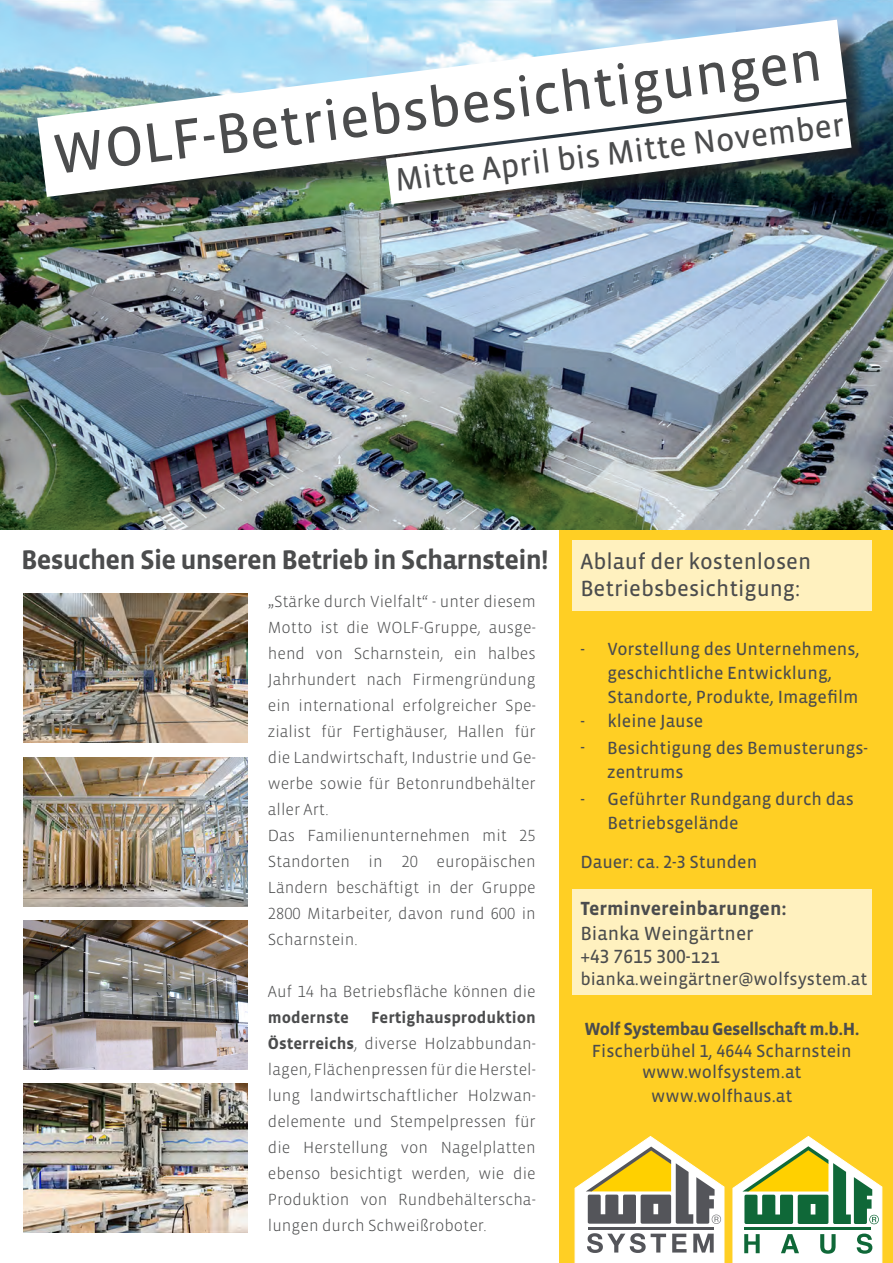
<style>
.page{position:relative;width:893px;height:1263px;background:#fff}
.page>*{position:absolute;margin:0;border:0;box-sizing:border-box;transform-origin:0 0}
.t1{font:57.3px "Vista Sans OT";color:#4b4c4d}
.t2{font:33px "Vista Sans OT";color:#4b4c4d}
.t3{font:700 27.6px "Vista Sans OTCE";letter-spacing:-.03em;color:#4b4c4d}
.t4{font:22.5px/27px "Vista Sans OTCE";color:#4b4c4d}
.t5{font:19.5px/24px "Vista Sans OTCE";color:#4b4c4d}
.t6{font:18px/24px "Vista Sans OTCE";color:#4b4c4d}
.t7{font:700 18px "Vista Sans OTCE";letter-spacing:-.03em;color:#4b4c4d}
.t8{font:300 16.5px/26px "Vista Sans OTCE";color:#4b4c4d;text-align:justify}
.s1{font-weight:700}
</style>
<div class="page">
<div style="left:559px;top:527px;width:334px;height:736px;background:#ffcf24"></div>
<div style="left:572px;top:890px;width:300px;height:105px;background:#fff1bf"></div>
<div style="left:572px;top:540px;width:300px;height:70px;background:#fff1bf"></div>
<svg style="left:732px;top:1136px;width:150px;height:127px"></svg>
<hr style="left:744px;top:1227px;width:127px;height:3px;background:#0f6838">
<svg style="left:575px;top:1136px;width:150px;height:127px"></svg>
<hr style="left:588px;top:1227px;width:125px;height:3px;background:#54555a">
<img style="left:0;top:0;width:893px;height:529px">
<div style="left:41px;top:23px;width:832px;height:200px;background:#231f20;opacity:.75"></div>
<svg style="left:37px;top:20px;width:810px;height:177px"></svg>
<div style="left:388px;top:104px;width:478px;height:115px;background:#231f20;opacity:.75"></div>
<svg style="left:386px;top:102px;width:465px;height:102px"></svg>
<img style="left:23px;top:593px;width:225px;height:149px">
<img style="left:23px;top:920px;width:224px;height:149px">
<img style="left:23px;top:757px;width:224px;height:149px">
<img style="left:23px;top:1083px;width:224px;height:149px">
<p class="t1" style="left:49px;top:126px;width:776px;rotate:-7deg">WOLF-Betriebsbesichtigungen</p>
<p class="t2" style="left:393px;top:163px;width:454px;rotate:-7deg">Mitte April bis Mitte November</p>
<p class="t3" style="left:21px;top:545px;width:529px">Besuchen Sie unseren Betrieb in Scharnstein!</p>
<p class="t4" style="left:580px;top:548px;width:232px">Ablauf der kostenlosen<br>Betriebsbesichtigung:</p>
<p class="t8" style="left:268px;top:589px;width:269px">„Stärke durch Vielfalt“ - unter diesem Motto ist die WOLF-Gruppe, ausge&shy;hend von Scharnstein, ein halbes Jahrhundert nach Firmengründung ein international erfolgreicher Spe&shy;zialist für Fertighäuser, Hallen für die Landwirtschaft, Industrie und Ge&shy;werbe sowie für Betonrundbehälter aller Art.</p>
<p class="t8" style="left:268px;top:823px;width:269px">Das Familienunternehmen mit 25<br>Standorten in 20 europäischen Ländern beschäftigt in der Gruppe 2800 Mitarbeiter, davon rund 600 in Scharnstein.</p>
<p class="t8" style="left:268px;top:979px;width:269px">Auf 14 ha Betriebsfläche können die <span class="s1">modernste</span></p>
<p class="t6" style="left:607px;top:638px;width:254px;text-indent:-27px">- Vorstellung des Unternehmens, geschichtliche Entwicklung,<br>Standorte, Produkte, Imagefilm</p>
<p class="t6" style="left:580px;top:710px;width:6px">-</p>
<p class="t6" style="left:607px;top:710px;width:97px">kleine Jause</p>
<p class="t6" style="left:607px;top:736px;width:262px">Besichtigung des Bemusterungs&shy;zentrums</p>
<p class="t6" style="left:580px;top:735px;width:6px">-</p>
<p class="t6" style="left:607px;top:787px;width:248px">Geführter Rundgang durch das<br>Betriebsgelände</p>
<p class="t6" style="left:580px;top:788px;width:6px">-</p>
<p class="t6" style="left:580px;top:851px;width:178px">Dauer: ca. 2-3 Stunden</p>
<p class="t5" style="left:580px;top:897px;width:208px"><span class="s1">Terminvereinbarungen:<br></span>Bianka Weingärtner +43 7615 300-121</p>
<p class="t6" style="left:580px;top:968px;width:289px">bianka.weingärtner@wolfsystem.at</p>
<p class="t8" style="left:268px;top:1005px;width:269px;text-indent:103px"><span class="s1">Fertighausproduktion Österreichs</span>, diverse Holzabbundan&shy;lagen, Flächenpressen für die Herstel&shy;lung landwirtschaftlicher Holzwan&shy;delemente und Stempelpressen für die Herstellung von Nagelplatten ebenso besichtigt werden, wie die Produktion von Rundbehälterscha&shy;lungen durch Schweißroboter.</p>
<p class="t7" style="left:584px;top:1020px;width:277px">Wolf Systembau Gesellschaft m.b.H.</p>
<p class="t6" style="left:592px;top:1039px;width:261px">Fischerbühel 1, 4644 Scharnstein</p>
<p class="t6" style="left:642px;top:1060px;width:161px">www.wolfsystem.at</p>
<p class="t6" style="left:651px;top:1084px;width:143px">www.wolfhaus.at</p>
</div>
